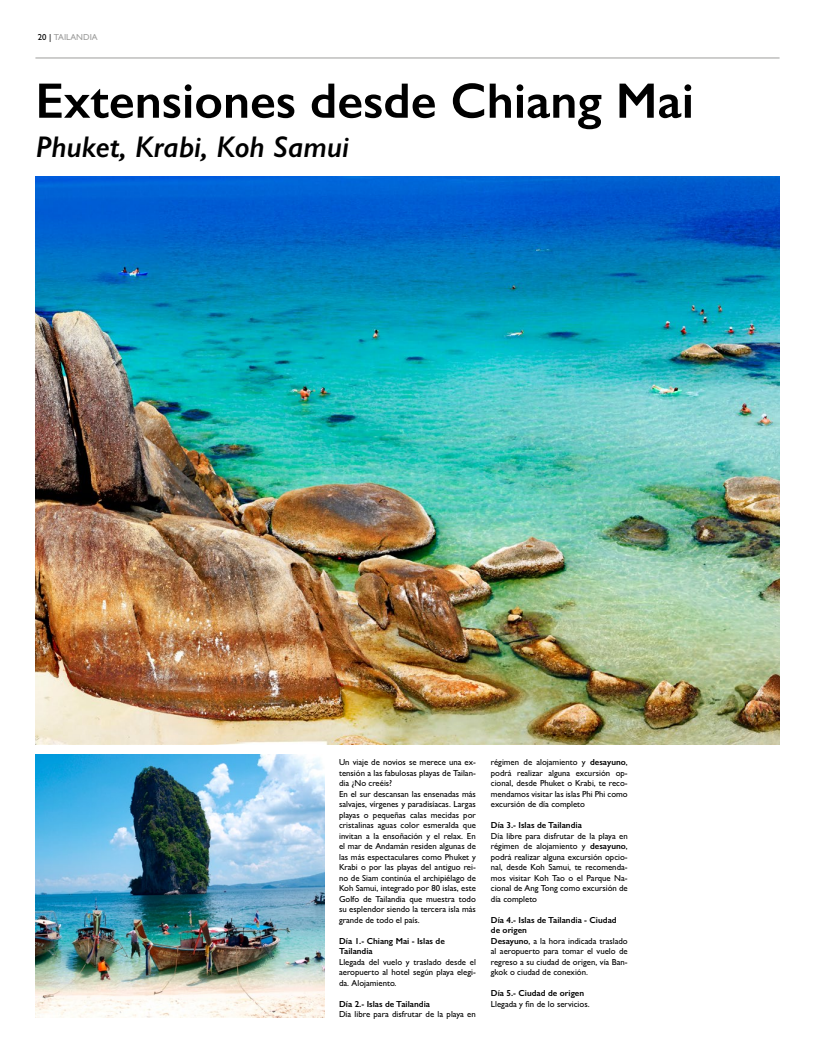
<style>
.page{position:relative;width:815px;height:1053px;background:#fff}
.page>*{position:absolute;margin:0;border:0;box-sizing:border-box;transform-origin:0 0}
.t1{font:600 50px "Gill Sans";color:#000}
.t2{font:italic 600 30px "Gill Sans";color:#000}
.t3{font:500 8.75px/10.5px "Gill Sans";color:#000;text-align:justify}
.t4{font:600 8.75px/10.5px "Gill Sans";color:#000}
.t5{font:500 8.75px "Gill Sans";color:#9d9d9c}
.s1{color:#000}
.s2{font-weight:600}
</style>
<div class="page">
<img style="left:35px;top:177px;width:745px;height:567px">
<img style="left:35px;top:754px;width:289px;height:263px">
<hr style="left:35px;top:58px;width:745px;height:1px;background:#9d9d9c">
<p class="t5" style="left:38px;top:32px;width:61px"><span class="s1">20 |</span> TAILANDIA</p>
<h1 class="t1" style="left:35px;top:71px;width:660px">Extensiones desde Chiang Mai</h1>
<h2 class="t2" style="left:35px;top:128px;width:315px">Phuket, Krabi, Koh Samui</h2>
<p class="t3" style="left:339px;top:756px;width:138px;text-align:left">Un viaje de novios se merece una ex&shy;tensión a las fabulosas playas de Tailan&shy;dia ¿No creéis?<br>En el sur descansan las ensenadas más salvajes, vírgenes y paradisíacas. Largas playas o pequeñas calas mecidas por cristalinas aguas color esmeralda que invitan a la ensoñación y el relax. En el mar de Andamán residen algunas de las más espectaculares como Phuket y Krabi o por las playas del antiguo rei&shy;no de Siam continúa el archipiélago de Koh Samui, integrado por 80 islas, este Golfo de Tailandia que muestra todo su esplendor siendo la tercera isla más grande de todo el país.</p>
<p class="t4" style="left:339px;top:935px;width:107px">Día 1.- Chiang Mai - Islas de<br>Tailandia</p>
<p class="t3" style="left:339px;top:956px;width:138px">Llegada del vuelo y traslado desde el aeropuerto al hotel según playa elegi&shy;da. Alojamiento.</p>
<p class="t4" style="left:339px;top:998px;width:92px">Día 2.- Islas de Tailandia</p>
<p class="t3" style="left:339px;top:1008px;width:138px">Día libre para disfrutar de la playa en</p>
<p class="t3" style="left:491px;top:756px;width:138px">régimen de alojamiento y <span class="s2">desayuno</span>, podrá realizar alguna excursión op&shy;cional, desde Phuket o Krabi, te reco&shy;mendamos visitar las islas Phi Phi como excursión de día completo</p>
<p class="t4" style="left:491px;top:819px;width:92px">Día 3.- Islas de Tailandia</p>
<p class="t3" style="left:491px;top:830px;width:138px">Día libre para disfrutar de la playa en régimen de alojamiento y <span class="s2">desayuno</span>, podrá realizar alguna excursión opcio&shy;nal, desde Koh Samui, te recomenda&shy;mos visitar Koh Tao o el Parque Na&shy;cional de Ang Tong como excursión de día completo</p>
<p class="t3" style="left:491px;top:914px;width:138px;text-align:left"><span class="s2">Día 4.- Islas de Tailandia - Ciudad de origen<br>Desayuno</span>, a la hora indicada traslado al aeropuerto para tomar el vuelo de regreso a su ciudad de origen, vía Ban&shy;gkok o ciudad de conexión.</p>
<p class="t4" style="left:491px;top:987px;width:95px">Día 5.- Ciudad de origen</p>
<p class="t3" style="left:491px;top:998px;width:100px">Llegada y fin de lo servicios.</p>
</div>
